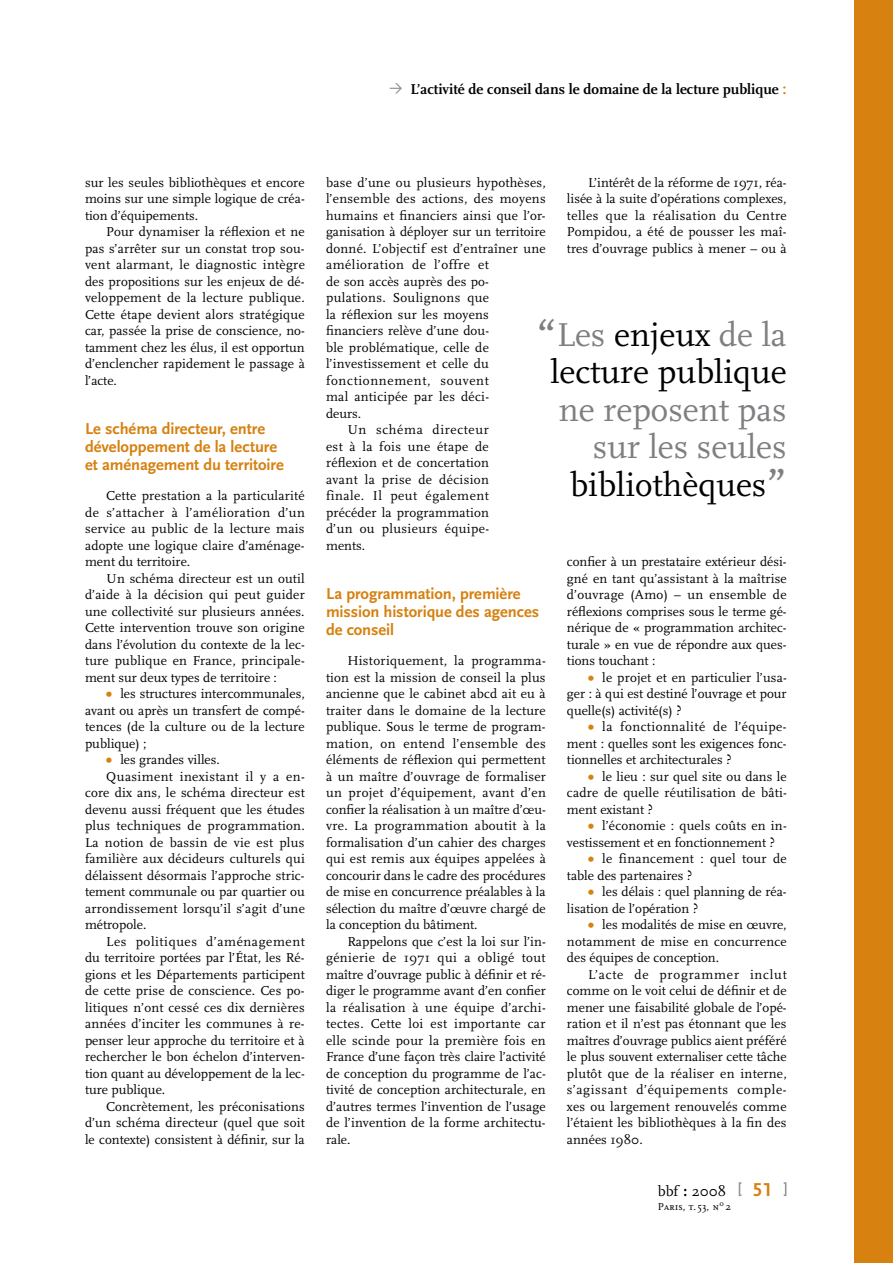
<style>
.page{position:relative;width:893px;height:1263px;background:#fff}
.page>*{position:absolute;margin:0;border:0;box-sizing:border-box;transform-origin:0 0}
.t1{font:34.5px/37.5px "Scala";color:#7f7f83;text-align:right}
.t2{font:34.5px/37.5px "Scala";color:#000;text-align:center}
.t3{font:700 19.5px "Scala Sans LF";color:#d68110}
.t4{font:700 16.5px/18px "Scala Sans";letter-spacing:-.005em;color:#d68110}
.t5{font:700 15px "Scala";color:#000}
.t6{font:15px "Scala";color:#000}
.t7{font:13.5px/16.5px "Scala";letter-spacing:.01em;color:#000;text-align:justify}
.t8{font:13.5px "Scala";letter-spacing:.03em;color:#000}
.t9{font:13.5px "Scala";letter-spacing:.05em;color:#000}
.t10{font:13.5px "Scala";letter-spacing:.045em;color:#000}
.t11{font:13.5px "Scala";letter-spacing:.035em;color:#000}
.t12{font:13.5px "Scala";letter-spacing:.04em;color:#000}
.t13{font:10.5px "Scala Caps";color:#000}
.s1{font-size:16.5px;color:#d68110}
.s2{font-family:"Scala Sans";font-weight:700;font-size:16.5px;color:#d68110}
.s3{font-size:49.5px;color:#7f7f83}
.s4{color:#7f7f83}
.s5{color:#000}
.s6{font-size:49.5px}
.s7{font-family:"Scala Sans";font-weight:700}
</style>
<div class="page">
<div style="left:855px;top:0;width:38px;height:1263px;background:#d68110"></div>
<svg style="left:390px;top:83px;width:12px;height:11px"></svg>
<svg style="left:739px;top:1182px;width:2px;height:14px"></svg>
<svg style="left:784px;top:1182px;width:2px;height:14px"></svg>
<p class="t5" style="left:410px;top:81px;width:378px">L’activité de conseil dans le domaine de la lecture publique <span class="s1">:</span></p>
<p class="t7" style="left:85px;top:174px;width:221px">sur les seules bibliothèques et encore moins sur une simple logique de créa&shy;tion d’équipements.</p>
<p class="t7" style="left:85px;top:224px;width:221px;text-indent:21px">Pour dynamiser la réflexion et ne pas s’arrêter sur un constat trop sou&shy;vent alarmant, le diagnostic intègre des propositions sur les enjeux de dé&shy;veloppement de la lecture publique.<br>Cette étape devient alors stratégique car, passée la prise de conscience, no&shy;tamment chez les élus, il est opportun d’enclencher rapidement le passage à l’acte.</p>
<p class="t4" style="left:85px;top:420px;width:200px">Le schéma directeur, entre développement de la lecture et aménagement du territoire</p>
<p class="t7" style="left:85px;top:488px;width:221px;text-indent:21px">Cette prestation a la particularité de s’attacher à l’amélioration d’un service au public de la lecture mais adopte une logique claire d’aménage&shy;ment du territoire.</p>
<p class="t7" style="left:85px;top:570px;width:221px;text-indent:21px">Un schéma directeur est un outil d’aide à la décision qui peut guider une collectivité sur plusieurs années.<br>Cette intervention trouve son origine dans l’évolution du contexte de la lec&shy;ture publique en France, principale&shy;ment sur deux types de territoire :</p>
<p class="t7" style="left:85px;top:686px;width:221px;text-indent:21px"><span class="s2">•</span> les structures intercommunales, avant ou après un transfert de compé&shy;tences (de la culture ou de la lecture publique) ;</p>
<p class="t7" style="left:106px;top:752px;width:115px"><span class="s2">•</span> les grandes villes.</p>
<p class="t8" style="left:106px;top:769px;width:200px">Quasiment inexistant il y a en-</p>
<p class="t7" style="left:85px;top:785px;width:221px">core dix ans, le schéma directeur est</p>
<p class="t7" style="left:85px;top:801px;width:221px">devenu aussi fréquent que les études</p>
<p class="t7" style="left:85px;top:818px;width:221px">plus techniques de programmation.</p>
<p class="t7" style="left:85px;top:834px;width:221px">La notion de bassin de vie est plus</p>
<p class="t7" style="left:85px;top:851px;width:221px">familière aux décideurs culturels qui</p>
<p class="t7" style="left:85px;top:867px;width:221px">délaissent désormais l’approche stric-</p>
<p class="t7" style="left:85px;top:884px;width:221px">tement communale ou par quartier ou</p>
<p class="t7" style="left:85px;top:900px;width:221px">arrondissement lorsqu’il s’agit d’une</p>
<p class="t7" style="left:85px;top:917px;width:63px">métropole.</p>
<p class="t10" style="left:106px;top:934px;width:200px">Les politiques d’aménagement</p>
<p class="t7" style="left:85px;top:950px;width:221px">du territoire portées par l’État, les Ré-</p>
<p class="t7" style="left:85px;top:966px;width:221px">gions et les Départements participent</p>
<p class="t7" style="left:85px;top:983px;width:221px">de cette prise de conscience. Ces po-</p>
<p class="t7" style="left:85px;top:999px;width:221px">litiques n’ont cessé ces dix dernières</p>
<p class="t7" style="left:85px;top:1016px;width:221px">années d’inciter les communes à re-</p>
<p class="t7" style="left:85px;top:1032px;width:221px">penser leur approche du territoire et à</p>
<p class="t7" style="left:85px;top:1049px;width:221px">rechercher le bon échelon d’interven-</p>
<p class="t7" style="left:85px;top:1065px;width:221px">tion quant au développement de la lec-</p>
<p class="t7" style="left:85px;top:1082px;width:82px">ture publique.</p>
<p class="t7" style="left:106px;top:1098px;width:200px">Concrètement, les préconisations</p>
<p class="t7" style="left:85px;top:1115px;width:221px">d’un schéma directeur (quel que soit</p>
<p class="t7" style="left:85px;top:1131px;width:221px">le contexte) consistent à définir, sur la</p>
<p class="t7" style="left:567px;top:174px;width:221px;text-indent:21px">L’intérêt de la réforme de 1971, réa&shy;lisée à la suite d’opérations complexes, telles que la réalisation du Centre Pompidou, a été de pousser les maî&shy;tres d’ouvrage publics à mener – ou à</p>
<p class="t7" style="left:326px;top:174px;width:221px">base d’une ou plusieurs hypothèses,</p>
<p class="t7" style="left:326px;top:191px;width:221px">l’ensemble des actions, des moyens</p>
<p class="t7" style="left:326px;top:207px;width:221px">humains et financiers ainsi que l’or-</p>
<p class="t7" style="left:326px;top:224px;width:221px">ganisation à déployer sur un territoire</p>
<p class="t7" style="left:326px;top:240px;width:221px">donné. L’objectif est d’entraîner une</p>
<p class="t11" style="left:326px;top:257px;width:164px">amélioration de l’offre et</p>
<p class="t7" style="left:326px;top:273px;width:164px">de son accès auprès des po-</p>
<p class="t8" style="left:326px;top:290px;width:164px">pulations. Soulignons que</p>
<p class="t7" style="left:326px;top:306px;width:164px">la réflexion sur les moyens</p>
<p class="t7" style="left:326px;top:323px;width:165px">financiers relève d’une dou-</p>
<p class="t7" style="left:326px;top:339px;width:164px">ble problématique, celle de</p>
<p class="t7" style="left:326px;top:356px;width:164px">l’investissement et celle du</p>
<p class="t9" style="left:326px;top:373px;width:164px">fonctionnement, souvent</p>
<p class="t7" style="left:326px;top:389px;width:164px">mal anticipée par les déci-</p>
<p class="t7" style="left:326px;top:405px;width:37px">deurs.</p>
<p class="t9" style="left:347px;top:422px;width:143px">Un schéma directeur</p>
<p class="t7" style="left:326px;top:438px;width:164px">est à la fois une étape de</p>
<p class="t7" style="left:326px;top:455px;width:164px">réflexion et de concertation</p>
<p class="t8" style="left:326px;top:472px;width:164px">avant la prise de décision</p>
<p class="t12" style="left:326px;top:488px;width:164px">finale. Il peut également</p>
<p class="t7" style="left:326px;top:504px;width:164px">précéder la programmation</p>
<p class="t8" style="left:326px;top:521px;width:164px">d’un ou plusieurs équipe-</p>
<p class="t7" style="left:326px;top:537px;width:41px">ments.</p>
<p class="t4" style="left:326px;top:585px;width:215px">La programmation, première mission historique des agences de conseil</p>
<p class="t7" style="left:326px;top:653px;width:221px;text-indent:21px">Historiquement, la programma&shy;tion est la mission de conseil la plus ancienne que le cabinet abcd ait eu à traiter dans le domaine de la lecture publique. Sous le terme de program&shy;mation, on entend l’ensemble des éléments de réflexion qui permettent à un maître d’ouvrage de formaliser un projet d’équipement, avant d’en confier la réalisation à un maître d’œu&shy;vre. La programmation aboutit à la formalisation d’un cahier des charges qui est remis aux équipes appelées à concourir dans le cadre des procédures de mise en concurrence préalables à la sélection du maître d’œuvre chargé de la conception du bâtiment.</p>
<p class="t7" style="left:326px;top:933px;width:221px;text-indent:21px">Rappelons que c’est la loi sur l’in&shy;génierie de 1971 qui a obligé tout maître d’ouvrage public à définir et ré&shy;diger le programme avant d’en confier la réalisation à une équipe d’archi&shy;tectes. Cette loi est importante car elle scinde pour la première fois en France d’une façon très claire l’activité de conception du programme de l’ac&shy;tivité de conception architecturale, en d’autres termes l’invention de l’usage de l’invention de la forme architectu&shy;rale.</p>
<h1 class="t2" style="left:536px;top:317px;width:252px"><span class="s3">“</span><span class="s4">Les</span> enjeux <span class="s4">de la </span>lecture publique</h1>
<h1 class="t1" style="left:559px;top:392px;width:229px">ne reposent pas sur les seules <span class="s5">bibliothèques</span><span class="s6">”</span></h1>
<p class="t7" style="left:567px;top:554px;width:221px">confier à un prestataire extérieur dési&shy;gné en tant qu’assistant à la maîtrise d’ouvrage (Amo) – un ensemble de réflexions comprises sous le terme gé&shy;nérique de « programmation architec&shy;turale » en vue de répondre aux ques&shy;tions touchant :</p>
<p class="t7" style="left:567px;top:669px;width:221px;text-indent:21px"><span class="s2">•</span> le projet et en particulier l’usa&shy;ger : à qui est destiné l’ouvrage et pour quelle(s) activité(s) ?</p>
<p class="t7" style="left:567px;top:719px;width:221px;text-indent:21px"><span class="s2">•</span> la fonctionnalité de l’équipe&shy;ment : quelles sont les exigences fonc&shy;tionnelles et architecturales ?</p>
<p class="t7" style="left:567px;top:768px;width:221px;text-indent:21px"><span class="s2">•</span> le lieu : sur quel site ou dans le cadre de quelle réutilisation de bâti&shy;ment existant ?</p>
<p class="t7" style="left:567px;top:818px;width:221px;text-indent:21px"><span class="s2">•</span> l’économie : quels coûts en in&shy;vestissement et en fonctionnement ?</p>
<p class="t7" style="left:567px;top:851px;width:221px;text-indent:21px"><span class="s2">•</span> le financement : quel tour de table des partenaires ?</p>
<p class="t7" style="left:567px;top:884px;width:221px;text-indent:21px"><span class="s2">•</span> les délais : quel planning de réa&shy;lisation de l’opération ?</p>
<p class="t7" style="left:567px;top:917px;width:221px;text-indent:21px"><span class="s2">•</span> les modalités de mise en œuvre, notamment de mise en concurrence des équipes de conception.</p>
<p class="t7" style="left:567px;top:966px;width:221px;text-indent:21px">L’acte de programmer inclut comme on le voit celui de définir et de mener une faisabilité globale de l’opé&shy;ration et il n’est pas étonnant que les maîtres d’ouvrage publics aient préféré le plus souvent externaliser cette tâche plutôt que de la réaliser en interne, s’agissant d’équipements comple&shy;xes ou largement renouvelés comme l’étaient les bibliothèques à la fin des années 1980.</p>
<p class="t6" style="left:658px;top:1183px;width:70px">bbf <span class="s7">:</span> 2008</p>
<h2 class="t3" style="left:753px;top:1179px;width:21px">51</h2>
<p class="t13" style="left:658px;top:1200px;width:75px">Paris, t. 53, n<sup>o</sup> 2</p>
</div>
